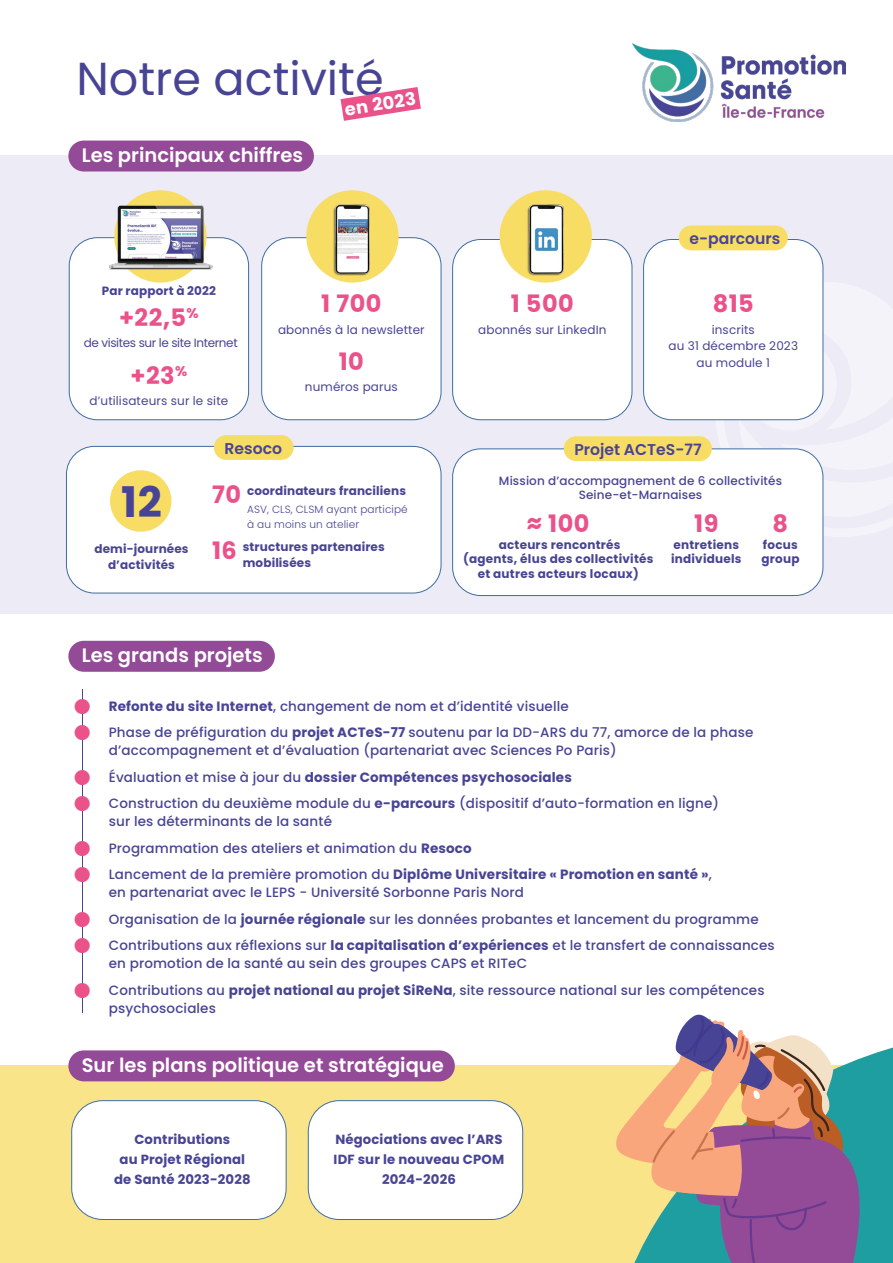
<style>
.page{position:relative;width:893px;height:1263px;background:#fff}
.page>*{position:absolute;margin:0;border:0;box-sizing:border-box;transform-origin:0 0}
.t1{font:46.2px "Poppins";color:#484495}
.t2{font:700 42.15px "Poppins";color:#484495}
.t3{font:700 24px "Poppins";letter-spacing:.02em;color:#ea5289}
.t4{font:600 19.5px "Poppins";color:#fff}
.t5{font:700 17.85px "Poppins";color:#fff}
.t6{font:600 15.6px "Poppins";color:#484495}
.t7{font:500 13.5px/26.5px "Poppins";letter-spacing:.01em;color:#484495}
.t8{font:700 13.2px/19.8px "Poppins";letter-spacing:.01em;color:#484495;text-align:center}
.t9{font:700 12px/14.7px "Poppins";letter-spacing:.02em;color:#484495}
.t10{font:12px/16.5px "Poppins";letter-spacing:.01em;color:#484495;text-align:center}
.t11{font:500 12px/13.5px "Poppins";letter-spacing:.01em;color:#484495;text-align:center}
.t12{font:12px "Poppins";letter-spacing:-.03em;color:#484495}
.t13{font:700 12px/16.5px "Poppins";letter-spacing:.01em;color:#4a4594;text-align:center}
.t14{font:300 10.5px/15px "Poppins";letter-spacing:.01em;color:#484495}
.s1{font-weight:700}
</style>
<div class="page">
<div style="left:0;top:156px;width:893px;height:458px;background:#ecebf6"></div>
<svg style="left:677px;top:259px;width:147px;height:278px"></svg>
<hr style="left:82px;top:690px;width:1px;height:323px;background:#4a4594">
<div style="left:0;top:1066px;width:893px;height:197px;background:#fae489"></div>
<div style="left:69px;top:238px;width:180px;height:182px;background:#fff;border-radius:28px"></div>
<div style="left:69px;top:237px;width:180px;height:183px;border:1px solid #3f6da2;border-radius:28px"></div>
<div style="left:66px;top:446px;width:375px;height:147px;background:#fff;border-radius:28px"></div>
<div style="left:66px;top:446px;width:375px;height:147px;border:1px solid #3f6da2;border-radius:28px"></div>
<div style="left:453px;top:449px;width:370px;height:146px;background:#fff;border-radius:28px"></div>
<div style="left:452px;top:449px;width:371px;height:147px;border:1px solid #3f6da2;border-radius:28px"></div>
<div style="left:262px;top:238px;width:179px;height:182px;background:#fff;border-radius:28px"></div>
<div style="left:261px;top:237px;width:180px;height:183px;border:1px solid #3f6da2;border-radius:28px"></div>
<div style="left:453px;top:239px;width:179px;height:181px;background:#fff;border-radius:28px"></div>
<div style="left:452px;top:239px;width:180px;height:181px;border:1px solid #3f6da2;border-radius:28px"></div>
<div style="left:644px;top:239px;width:179px;height:181px;background:#fff;border-radius:28px"></div>
<div style="left:643px;top:239px;width:180px;height:181px;border:1px solid #3f6da2;border-radius:28px"></div>
<img style="left:633px;top:44px;width:212px;height:77px">
<svg style="left:0;top:1065px;width:172px;height:155px"></svg>
<div style="left:68px;top:141px;width:246px;height:30px;background:#934b97;border-radius:15px"></div>
<div style="left:68px;top:641px;width:207px;height:31px;background:#934b97;border-radius:15px"></div>
<div style="left:68px;top:1050px;width:387px;height:31px;background:#934b97;border-radius:15px"></div>
<div style="left:564px;top:436px;width:148px;height:25px;background:#f8dd64;border-radius:12px"></div>
<div style="left:214px;top:435px;width:80px;height:25px;background:#f8dd64;border-radius:12px"></div>
<div style="left:679px;top:226px;width:109px;height:24px;background:#f8dd64;border-radius:12px"></div>
<div style="left:114px;top:190px;width:93px;height:93px;background:#f8dd64;border-radius:50%"></div>
<div style="left:306px;top:190px;width:93px;height:93px;background:#f8dd64;border-radius:50%"></div>
<div style="left:500px;top:190px;width:92px;height:93px;background:#f8dd64;border-radius:50%"></div>
<img style="left:100px;top:197px;width:121px;height:81px">
<img style="left:326px;top:204px;width:51px;height:75px">
<img style="left:520px;top:204px;width:51px;height:75px">
<div style="left:110px;top:470px;width:61px;height:62px;background:#f8dd64;border-radius:50%"></div>
<svg style="left:340px;top:87px;width:81px;height:34px"></svg>
<div style="left:72px;top:1101px;width:214px;height:118px;background:#fff;border-radius:31px"></div>
<div style="left:72px;top:1100px;width:214px;height:120px;border:1px solid #3f6da2;border-radius:31px"></div>
<div style="left:308px;top:1101px;width:215px;height:118px;background:#fff;border-radius:31px"></div>
<div style="left:308px;top:1100px;width:215px;height:120px;border:1px solid #3f6da2;border-radius:31px"></div>
<svg style="left:606px;top:1047px;width:287px;height:216px;fill:#1f9ea1"></svg>
<svg style="left:615px;top:1014px;width:252px;height:249px"></svg>
<h1 class="t1" style="left:76px;top:52px;width:309px">Notre activité</h1>
<h3 class="t5" style="left:343px;top:99px;width:73px;rotate:-9deg">en 2023</h3>
<h3 class="t4" style="left:82px;top:144px;width:223px">Les principaux chiffres</h3>
<p class="t6" style="left:689px;top:229px;width:92px">e-parcours</p>
<p class="t9" style="left:102px;top:284px;width:116px">Par rapport à 2022</p>
<h3 class="t3" style="left:119px;top:304px;width:81px">+22,5<sup>%</sup></h3>
<h3 class="t3" style="left:130px;top:361px;width:58px">+23<sup>%</sup></h3>
<p class="t12" style="left:84px;top:336px;width:155px">de visites sur le site Internet</p>
<p class="t10" style="left:90px;top:392px;width:140px">d’utilisateurs sur le site</p>
<h3 class="t3" style="left:321px;top:290px;width:62px">1 700</h3>
<h3 class="t3" style="left:339px;top:347px;width:27px">10</h3>
<h3 class="t3" style="left:511px;top:290px;width:64px">1 500</h3>
<h3 class="t3" style="left:713px;top:290px;width:43px">815</h3>
<p class="t10" style="left:278px;top:321px;width:148px">abonnés à la newsletter</p>
<p class="t10" style="left:478px;top:321px;width:130px">abonnés sur LinkedIn</p>
<p class="t10" style="left:668px;top:321px;width:131px">inscrits<br>au 31 décembre 2023 au module 1</p>
<p class="t10" style="left:305px;top:378px;width:94px">numéros parus</p>
<p class="t6" style="left:225px;top:439px;width:59px">Resoco</p>
<p class="t6" style="left:574px;top:440px;width:129px">Projet ACTeS-77</p>
<h2 class="t2" style="left:121px;top:477px;width:42px">12</h2>
<h3 class="t3" style="left:212px;top:480px;width:30px">70</h3>
<p class="t9" style="left:247px;top:483px;width:160px">coordinateurs franciliens</p>
<p class="t14" style="left:247px;top:502px;width:162px">ASV, CLS, CLSM ayant participé à au moins un atelier</p>
<h3 class="t3" style="left:212px;top:537px;width:26px">16</h3>
<p class="t13" style="left:94px;top:540px;width:96px">demi-journées d’activités</p>
<p class="t9" style="left:243px;top:538px;width:143px;line-height:16.5px">structures partenaires mobilisées</p>
<h3 class="t4" style="left:82px;top:644px;width:183px">Les grands projets</h3>
<p class="t11" style="left:499px;top:474px;width:285px">Mission d’accompagnement de 6 collectivités<br>Seine-et-Marnaises</p>
<h3 class="t3" style="left:527px;top:510px;width:64px">≈ 100</h3>
<h3 class="t3" style="left:694px;top:510px;width:26px">19</h3>
<h3 class="t3" style="left:773px;top:510px;width:17px">8</h3>
<p class="t9" style="left:463px;top:537px;width:192px;text-align:center">acteurs rencontrés<br>(agents, élus des collectivités et autres acteurs locaux)</p>
<p class="t9" style="left:671px;top:537px;width:72px">entretiens individuels</p>
<p class="t9" style="left:761px;top:537px;width:40px">focus group</p>
<p class="t7" style="left:109px;top:693px;width:646px"><span class="s1">Refonte du site Internet</span>, changement de nom et d’identité visuelle<br>Phase de préfiguration du <span class="s1">projet ACTeS-77</span> soutenu par la DD-ARS du 77, amorce de la phase</p>
<p class="t7" style="left:109px;top:737px;width:612px">d’accompagnement et d’évaluation (partenariat avec Sciences Po Paris)<br>Évaluation et mise à jour du <span class="s1">dossier Compétences psychosociales<br></span>Construction du deuxième module du <span class="s1">e-parcours</span> (dispositif d’auto-formation en ligne)</p>
<p class="t7" style="left:109px;top:808px;width:605px">sur les déterminants de la santé<br>Programmation des ateliers et animation du <span class="s1">Resoco<br></span>Lancement de la première promotion du <span class="s1">Diplôme Universitaire « Promotion en santé »</span>,</p>
<p class="t7" style="left:109px;top:879px;width:667px">en partenariat avec le LEPS - Université Sorbonne Paris Nord<br>Organisation de la <span class="s1">journée régionale</span> sur les données probantes et lancement du programme<br>Contributions aux réflexions sur <span class="s1">la capitalisation d’expériences</span> et le transfert de connaissances</p>
<p class="t7" style="left:109px;top:950px;width:657px">en promotion de la santé au sein des groupes CAPS et RITeC<br>Contributions au <span class="s1">projet national au projet SiReNa</span>, site ressource national sur les compétences</p>
<p class="t7" style="left:109px;top:995px;width:109px">psychosociales</p>
<h3 class="t4" style="left:82px;top:1054px;width:364px">Sur les plans politique et stratégique</h3>
<p class="t8" style="left:114px;top:1130px;width:138px">Contributions<br>au Projet Régional de Santé 2023-2028</p>
<p class="t8" style="left:334px;top:1130px;width:172px">Négociations avec l’ARS<br>IDF sur le nouveau CPOM<br>2024-2026</p>
</div>
